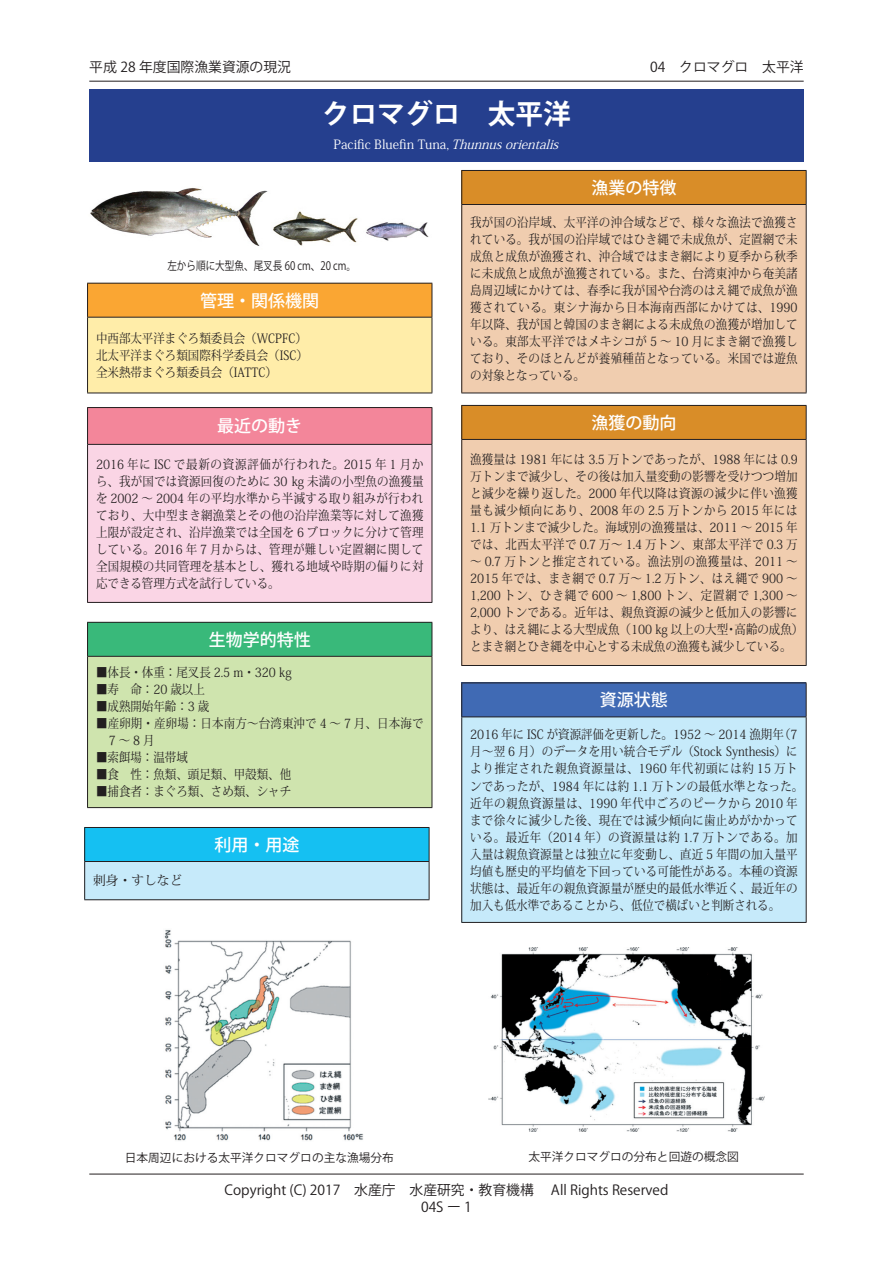
<style>
.page{position:relative;width:893px;height:1263px;background:#fff}
.page>*{position:absolute;margin:0;border:0;box-sizing:border-box;transform-origin:0 0}
.t1{font:700 27.6px "Koz Go Pro";color:#fff}
.t2{font:500 16.95px "Koz Go Pro";color:#fff}
.t3{font:13.8px "Koz Go Pro";color:#231f20}
.t4{font:12.75px/17px "Koz Min Pro";letter-spacing:.02em;color:#231f20;scale:.9 1}
.t5{font:12.75px "Koz Min Pro";color:#231f20;scale:.9 1}
.t6{font:12.75px "Koz Min Pro";color:#fff}
.t7{font:12.75px "Koz Min Pro";letter-spacing:.02em;color:#231f20}
.t8{font:11.7px "Koz Go Pro";color:#231f20}
.t9{font:11.7px "Koz Go Pro";color:#231f20;scale:.82 1}
.s1{font-style:italic}
</style>
<div class="page">
<div style="left:89px;top:89px;width:715px;height:73px;background:#253f8e"></div>
<div style="left:88px;top:283px;width:344px;height:34px;background:#faa633"></div>
<div style="left:88px;top:317px;width:344px;height:76px;background:#ffeda9"></div>
<hr style="left:87px;top:283px;width:345px;height:1px;background:#231f20">
<hr style="left:87px;top:284px;width:1px;height:33px;background:#231f20">
<hr style="left:432px;top:284px;width:1px;height:33px;background:#231f20">
<hr style="left:87px;top:317px;width:345px;height:1px;background:#231f20">
<hr style="left:87px;top:318px;width:1px;height:75px;background:#231f20">
<hr style="left:432px;top:318px;width:1px;height:75px;background:#231f20">
<hr style="left:87px;top:393px;width:345px;height:1px;background:#231f20">
<div style="left:88px;top:408px;width:344px;height:36px;background:#f3869a"></div>
<div style="left:88px;top:444px;width:344px;height:158px;background:#fad5e5"></div>
<hr style="left:87px;top:407px;width:345px;height:1px;background:#231f20">
<hr style="left:87px;top:408px;width:1px;height:36px;background:#231f20">
<hr style="left:432px;top:408px;width:1px;height:36px;background:#231f20">
<hr style="left:87px;top:444px;width:345px;height:1px;background:#231f20">
<hr style="left:87px;top:445px;width:1px;height:157px;background:#231f20">
<hr style="left:432px;top:445px;width:1px;height:157px;background:#231f20">
<hr style="left:87px;top:602px;width:345px;height:1px;background:#231f20">
<div style="left:462px;top:170px;width:344px;height:34px;background:#d98d28"></div>
<div style="left:462px;top:204px;width:344px;height:189px;background:#f0cdaf"></div>
<hr style="left:461px;top:170px;width:345px;height:1px;background:#231f20">
<hr style="left:461px;top:171px;width:1px;height:33px;background:#231f20">
<hr style="left:806px;top:171px;width:1px;height:33px;background:#231f20">
<hr style="left:461px;top:204px;width:345px;height:1px;background:#231f20">
<hr style="left:461px;top:205px;width:1px;height:188px;background:#231f20">
<hr style="left:806px;top:205px;width:1px;height:188px;background:#231f20">
<hr style="left:461px;top:393px;width:345px;height:1px;background:#231f20">
<div style="left:88px;top:622px;width:344px;height:34px;background:#39b97a"></div>
<div style="left:88px;top:656px;width:344px;height:151px;background:#cfe4ae"></div>
<hr style="left:87px;top:622px;width:345px;height:1px;background:#231f20">
<hr style="left:87px;top:623px;width:1px;height:33px;background:#231f20">
<hr style="left:432px;top:623px;width:1px;height:33px;background:#231f20">
<hr style="left:87px;top:656px;width:345px;height:1px;background:#231f20">
<hr style="left:87px;top:657px;width:1px;height:150px;background:#231f20">
<hr style="left:432px;top:657px;width:1px;height:150px;background:#231f20">
<hr style="left:87px;top:807px;width:345px;height:1px;background:#231f20">
<div style="left:85px;top:827px;width:344px;height:34px;background:#15c0f2"></div>
<div style="left:85px;top:861px;width:344px;height:39px;background:#c6eafa"></div>
<hr style="left:84px;top:827px;width:345px;height:1px;background:#231f20">
<hr style="left:84px;top:828px;width:1px;height:33px;background:#231f20">
<hr style="left:429px;top:828px;width:1px;height:33px;background:#231f20">
<hr style="left:84px;top:861px;width:345px;height:1px;background:#231f20">
<hr style="left:84px;top:862px;width:1px;height:37px;background:#231f20">
<hr style="left:429px;top:862px;width:1px;height:37px;background:#231f20">
<hr style="left:84px;top:899px;width:345px;height:1px;background:#231f20">
<div style="left:462px;top:405px;width:344px;height:34px;background:#d98d28"></div>
<div style="left:462px;top:439px;width:344px;height:226px;background:#f0cdaf"></div>
<hr style="left:461px;top:405px;width:345px;height:1px;background:#231f20">
<hr style="left:461px;top:406px;width:1px;height:33px;background:#231f20">
<hr style="left:806px;top:406px;width:1px;height:33px;background:#231f20">
<hr style="left:461px;top:439px;width:345px;height:1px;background:#231f20">
<hr style="left:461px;top:440px;width:1px;height:225px;background:#231f20">
<hr style="left:806px;top:440px;width:1px;height:225px;background:#231f20">
<hr style="left:461px;top:665px;width:345px;height:1px;background:#231f20">
<div style="left:462px;top:683px;width:344px;height:34px;background:#406ab4"></div>
<div style="left:462px;top:717px;width:344px;height:205px;background:#c6eafa"></div>
<hr style="left:461px;top:682px;width:345px;height:1px;background:#231f20">
<hr style="left:461px;top:683px;width:1px;height:33px;background:#231f20">
<hr style="left:806px;top:683px;width:1px;height:33px;background:#231f20">
<hr style="left:461px;top:716px;width:345px;height:1px;background:#231f20">
<hr style="left:461px;top:717px;width:1px;height:205px;background:#231f20">
<hr style="left:806px;top:717px;width:1px;height:205px;background:#231f20">
<hr style="left:461px;top:922px;width:345px;height:1px;background:#231f20">
<img style="left:164px;top:930px;width:199px;height:211px">
<img style="left:90px;top:188px;width:339px;height:58px">
<img style="left:488px;top:947px;width:276px;height:185px">
<hr style="left:89px;top:81px;width:715px;height:1px;background:#231f20">
<hr style="left:89px;top:1174px;width:715px;height:1px;background:#231f20">
<p class="t3" style="left:89px;top:58px;width:203px">平成 28 年度国際漁業資源の現況</p>
<p class="t3" style="left:650px;top:58px;width:155px">04　クロマグロ　太平洋</p>
<p class="t1" style="left:322px;top:96px;width:250px">クロマグロ　太平洋</p>
<p class="t6" style="left:333px;top:136px;width:231px">P a c i fi c B l u e fi n T u n a , <span class="s1">Thunnusorientalis</span></p>
<p class="t9" style="left:167px;top:258px;width:232px">左から順に大型魚、尾叉長 60 cm、20 cm。</p>
<p class="t2" style="left:200px;top:290px;width:121px">管理・関係機関</p>
<p class="t5" style="left:96px;top:329px;width:236px">中西部太平洋まぐろ類委員会（WCPFC）</p>
<p class="t5" style="left:96px;top:346px;width:237px">北太平洋まぐろ類国際科学委員会（ISC）</p>
<p class="t5" style="left:96px;top:363px;width:203px">全米熱帯まぐろ類委員会（IATTC）</p>
<p class="t2" style="left:217px;top:415px;width:87px">最近の動き</p>
<p class="t4" style="left:96px;top:455px;width:365px;text-align:justify">2016 年に ISC で最新の資源評価が行われた。2015 年 1 月から、我が国では資源回復のために 30 kg 未満の小型魚の漁獲量を 2002 ～ 2004 年の平均水準から半減する取り組みが行われており、大中型まき網漁業とその他の沿岸漁業等に対して漁獲上限が設定され、沿岸漁業では全国を 6 ブロックに分けて管理している。2016 年 7 月からは、管理が難しい定置網に関して全国規模の共同管理を基本とし、獲れる地域や時期の偏りに対応できる管理方式を試行している。</p>
<p class="t2" style="left:209px;top:629px;width:104px">生物学的特性</p>
<p class="t5" style="left:96px;top:663px;width:219px">■体長・体重：尾叉長 2.5 m・320 kg</p>
<p class="t4" style="left:96px;top:681px;width:122px">■寿　命：20 歳以上</p>
<p class="t4" style="left:96px;top:698px;width:127px">■成熟開始年齢：3 歳</p>
<p class="t4" style="left:109px;top:715px;width:351px;text-indent:-13px">■産卵期・産卵場：日本南方～台湾東沖で 4 ～ 7 月、日本海で<br>7～8月</p>
<p class="t4" style="left:96px;top:749px;width:104px">■索餌場：温帯域</p>
<p class="t4" style="left:96px;top:766px;width:218px">■食　性：魚類、頭足類、甲殻類、他</p>
<p class="t5" style="left:96px;top:783px;width:218px">■捕食者：まぐろ類、さめ類、シャチ</p>
<p class="t2" style="left:214px;top:834px;width:87px">利用・用途</p>
<p class="t7" style="left:93px;top:872px;width:91px">刺身・すしなど</p>
<p class="t2" style="left:591px;top:177px;width:87px">漁業の特徴</p>
<p class="t4" style="left:470px;top:213px;width:365px;text-align:justify">我が国の沿岸域、太平洋の沖合域などで、様々な漁法で漁獲されている。我が国の沿岸域ではひき縄で未成魚が、定置網で未成魚と成魚が漁獲され、沖合域ではまき網により夏季から秋季に未成魚と成魚が漁獲されている。また、台湾東沖から奄美諸島周辺域にかけては、春季に我が国や台湾のはえ縄で成魚が漁獲されている。東シナ海から日本海南西部にかけては、1990年以降、我が国と韓国のまき網による未成魚の漁獲が増加している。東部太平洋ではメキシコが 5 ～ 10 月にまき網で漁獲しており、そのほとんどが養殖種苗となっている。米国では遊魚の対象となっている。</p>
<p class="t2" style="left:591px;top:412px;width:87px">漁獲の動向</p>
<p class="t4" style="left:470px;top:450px;width:372px">漁獲量は 1981 年には 3.5 万トンであったが、1988 年には 0.9万トンまで減少し、その後は加入量変動の影響を受けつつ増加と減少を繰り返した。2000 年代以降は資源の減少に伴い漁獲量も減少傾向にあり、2008 年の 2.5 万トンから 2015 年には1.1 万トンまで減少した。海域別の漁獲量は、2011 ～ 2015 年では、北西太平洋で 0.7 万～ 1.4 万トン、東部太平洋で 0.3 万～ 0.7 万トンと推定されている。漁法別の漁獲量は、2011 ～2015 年では、まき網で 0.7 万～ 1.2 万トン、はえ縄で 900 ～1,200 トン、ひき縄で 600 ～ 1,800 トン、定置網で 1,300 ～2,000 トンである。近年は、親魚資源の減少と低加入の影響により、はえ縄による大型成魚（100 kg 以上の大型・高齢の成魚）とまき網とひき縄を中心とする未成魚の漁獲も減少している。</p>
<p class="t2" style="left:600px;top:689px;width:70px">資源状態</p>
<p class="t4" style="left:470px;top:726px;width:372px">2016 年に ISC が資源評価を更新した。1952 ～ 2014 漁期年（7月～翌 6 月）のデータを用い統合モデル（Stock Synthesis）により推定された親魚資源量は、1960 年代初頭には約 15 万トンであったが、1984 年には約 1.1 万トンの最低水準となった。近年の親魚資源量は、1990 年代中ごろのピークから 2010 年まで徐々に減少した後、現在では減少傾向に歯止めがかかっている。最近年（2014 年）の資源量は約 1.7 万トンである。加入量は親魚資源量とは独立に年変動し、直近 5 年間の加入量平均値も歴史的平均値を下回っている可能性がある。本種の資源状態は、最近年の親魚資源量が歴史的最低水準近く、最近年の加入も低水準であることから、低位で横ばいと判断される。</p>
<p class="t8" style="left:528px;top:1149px;width:212px">太平洋クロマグロの分布と回遊の概念図</p>
<p class="t3" style="left:225px;top:1181px;width:445px">Copyright (C) 2017　水産庁　水産研究・教育機構 　All Rights Reserved</p>
<p class="t8" style="left:125px;top:1150px;width:270px">日本周辺における太平洋クロマグロの主な漁場分布</p>
<p class="t3" style="left:421px;top:1198px;width:52px">04S ー 1</p>
</div>
